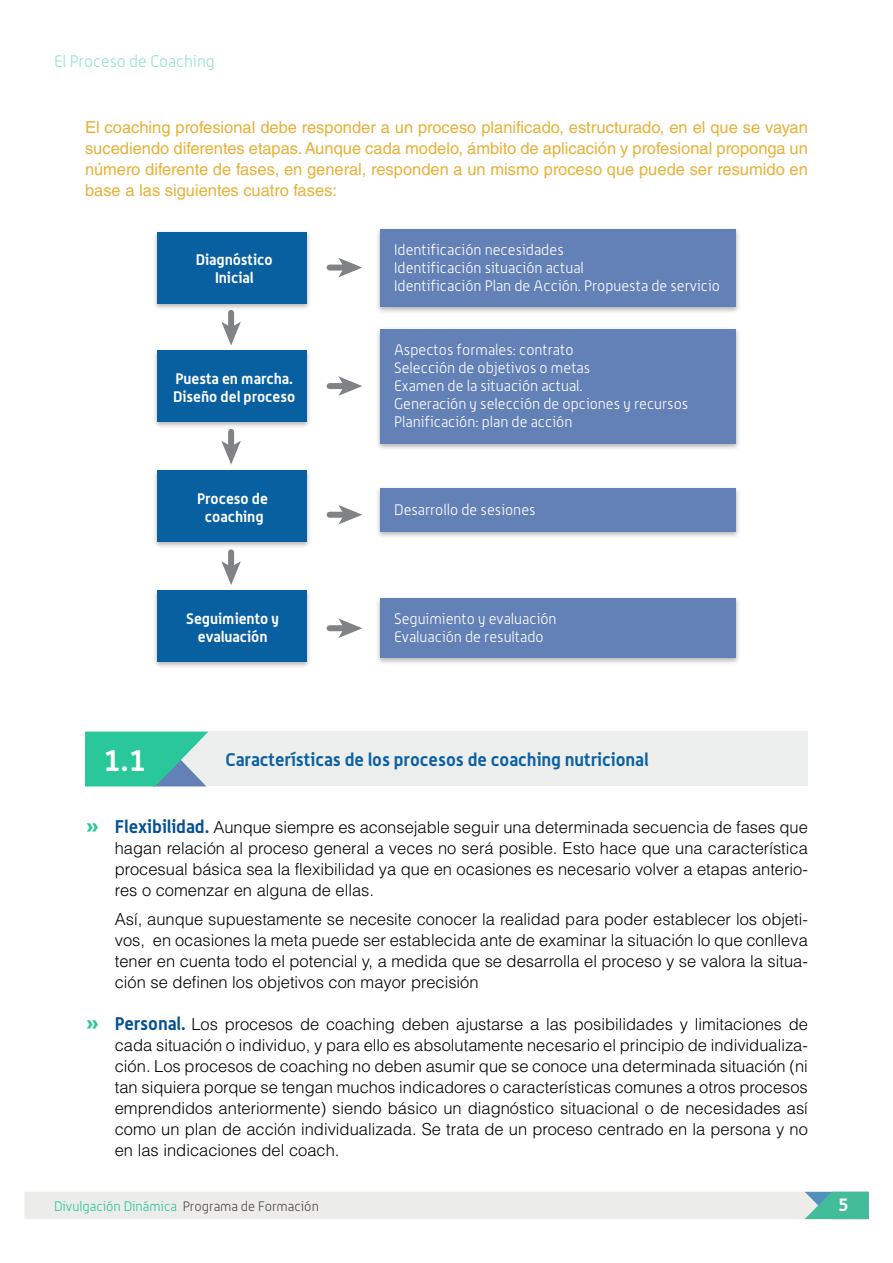
<style>
.page{position:relative;width:893px;height:1263px;background:#fff}
.page>*{position:absolute;margin:0;border:0;box-sizing:border-box;transform-origin:0 0}
.t1{font:700 30px "Alwyn OT";color:#fff}
.t2{font:700 18px "Alwyn OT";color:#0c60a2}
.t3{font:700 18px "Alwyn OT";color:#fff}
.t4{font:300 16.5px/21px "Helvetica LT Std";color:#000;text-align:justify}
.t5{font:16.5px/21px "Helvetica LT Std";color:#e8b137;text-align:justify}
.t6{font:300 16.5px "Alwyn OT";color:#94e3cc}
.t7{font:300 15px/18px "Alwyn OT";color:#fff}
.t8{font:700 15px/18px "Alwyn OT";color:#fff;text-align:center}
.t9{font:300 13.5px "Alwyn OT";color:#29c799}
.s1{font-family:"Alwyn OT";font-weight:700;font-size:21px;color:#29c799}
.s2{font-family:"Alwyn OT";font-weight:700;font-size:18px;color:#055090}
.s3{color:#524b48}
</style>
<div class="page">
<div style="left:24px;top:1192px;width:844px;height:27px;background:#ececeb"></div>
<img style="left:377px;top:328px;width:362px;height:121px">
<div style="left:380px;top:329px;width:355px;height:114px;background:#6381b7"></div>
<img style="left:377px;top:229px;width:362px;height:83px">
<div style="left:380px;top:229px;width:355px;height:77px;background:#6381b7"></div>
<img style="left:377px;top:488px;width:362px;height:49px">
<div style="left:380px;top:488px;width:355px;height:43px;background:#6381b7"></div>
<img style="left:377px;top:598px;width:362px;height:65px">
<div style="left:380px;top:598px;width:355px;height:59px;background:#6381b7"></div>
<img style="left:154px;top:232px;width:156px;height:80px">
<div style="left:157px;top:232px;width:149px;height:71px;background:#0960a1"></div>
<img style="left:154px;top:350px;width:156px;height:81px">
<div style="left:157px;top:351px;width:149px;height:71px;background:#0960a1"></div>
<img style="left:154px;top:470px;width:156px;height:81px">
<div style="left:157px;top:471px;width:149px;height:71px;background:#0960a1"></div>
<img style="left:154px;top:590px;width:156px;height:77px">
<div style="left:157px;top:591px;width:149px;height:71px;background:#0960a1"></div>
<div style="left:228px;top:313px;width:6px;height:16px;background:#808285"></div>
<svg style="left:221px;top:322px;width:20px;height:24px"></svg>
<div style="left:228px;top:432px;width:6px;height:16px;background:#808285"></div>
<svg style="left:221px;top:441px;width:20px;height:24px"></svg>
<div style="left:228px;top:552px;width:6px;height:16px;background:#808285"></div>
<svg style="left:221px;top:561px;width:20px;height:24px"></svg>
<div style="left:330px;top:625px;width:15px;height:6px;background:#808285"></div>
<svg style="left:338px;top:618px;width:24px;height:20px"></svg>
<div style="left:330px;top:512px;width:15px;height:6px;background:#808285"></div>
<svg style="left:338px;top:505px;width:24px;height:19px"></svg>
<div style="left:330px;top:383px;width:15px;height:6px;background:#808285"></div>
<svg style="left:338px;top:376px;width:24px;height:20px"></svg>
<div style="left:330px;top:265px;width:15px;height:6px;background:#808285"></div>
<svg style="left:338px;top:258px;width:24px;height:19px"></svg>
<div style="left:85px;top:732px;width:723px;height:54px;background:#edefee"></div>
<svg style="left:85px;top:732px;width:123px;height:54px;background:#45c4a5"></svg>
<p class="t6" style="left:54px;top:52px;width:162px">El Proceso de Coaching</p>
<p class="t5" style="left:85px;top:117px;width:724px">El coaching profesional debe responder a un proceso planificado, estructurado, en el que se vayan sucediendo diferentes etapas. Aunque cada modelo, ámbito de aplicación y profesional proponga un número diferente de fases, en general, responden a un mismo proceso que puede ser resumido en base a las siguientes cuatro fases:</p>
<p class="t8" style="left:196px;top:251px;width:78px">Diagnóstico<br>Inicial</p>
<p class="t8" style="left:173px;top:369px;width:124px;text-align:left">Puesta en marcha.<br>Diseño del proceso</p>
<p class="t8" style="left:197px;top:489px;width:72px">Proceso de coaching</p>
<p class="t8" style="left:186px;top:609px;width:94px">Seguimiento y evaluación</p>
<p class="t7" style="left:394px;top:241px;width:327px">Identificación necesidades<br>Identificación situación actual<br>Identificación Plan de Acción. Propuesta de servicio</p>
<p class="t7" style="left:394px;top:340px;width:296px">Aspectos formales: contrato<br>Selección de objetivos o metas<br>Examen de la situación actual.<br>Generación y selección de opciones y recursos Planificación: plan de acción</p>
<p class="t7" style="left:394px;top:500px;width:143px">Desarrollo de sesiones</p>
<p class="t7" style="left:394px;top:610px;width:164px">Seguimiento y evaluación<br>Evaluación de resultado</p>
<h1 class="t1" style="left:104px;top:741px;width:44px">1.1</h1>
<p class="t2" style="left:225px;top:748px;width:425px">Características de los procesos de coaching nutricional</p>
<p class="t4" style="left:115px;top:816px;width:695px;text-indent:-30px"><span class="s1">»</span> <span class="s2">Flexibilidad.</span> Aunque siempre es aconsejable seguir una determinada secuencia de fases que hagan relación al proceso general a veces no será posible. Esto hace que una característica procesual básica sea la flexibilidad ya que en ocasiones es necesario volver a etapas anterio&shy;res o comenzar en alguna de ellas.</p>
<p class="t4" style="left:115px;top:909px;width:695px">Así, aunque supuestamente se necesite conocer la realidad para poder establecer los objeti&shy;vos, en ocasiones la meta puede ser establecida ante de examinar la situación lo que conlleva tener en cuenta todo el potencial y, a medida que se desarrolla el proceso y se valora la situa&shy;ción se definen los objetivos con mayor precisión</p>
<p class="t4" style="left:115px;top:1014px;width:695px;text-indent:-30px"><span class="s1">»</span> <span class="s2">Personal.</span> Los procesos de coaching deben ajustarse a las posibilidades y limitaciones de cada situación o individuo, y para ello es absolutamente necesario el principio de individualiza&shy;ción. Los procesos de coaching no deben asumir que se conoce una determinada situación (ni tan siquiera porque se tengan muchos indicadores o características comunes a otros procesos emprendidos anteriormente) siendo básico un diagnóstico situacional o de necesidades así como un plan de acción individualizada. Se trata de un proceso centrado en la persona y no en las indicaciones del coach.</p>
<p class="t9" style="left:54px;top:1198px;width:266px">Divulgación Dinámica <span class="s3">Programa de Formación</span></p>
<p class="t3" style="left:838px;top:1194px;width:12px">5</p>
</div>
